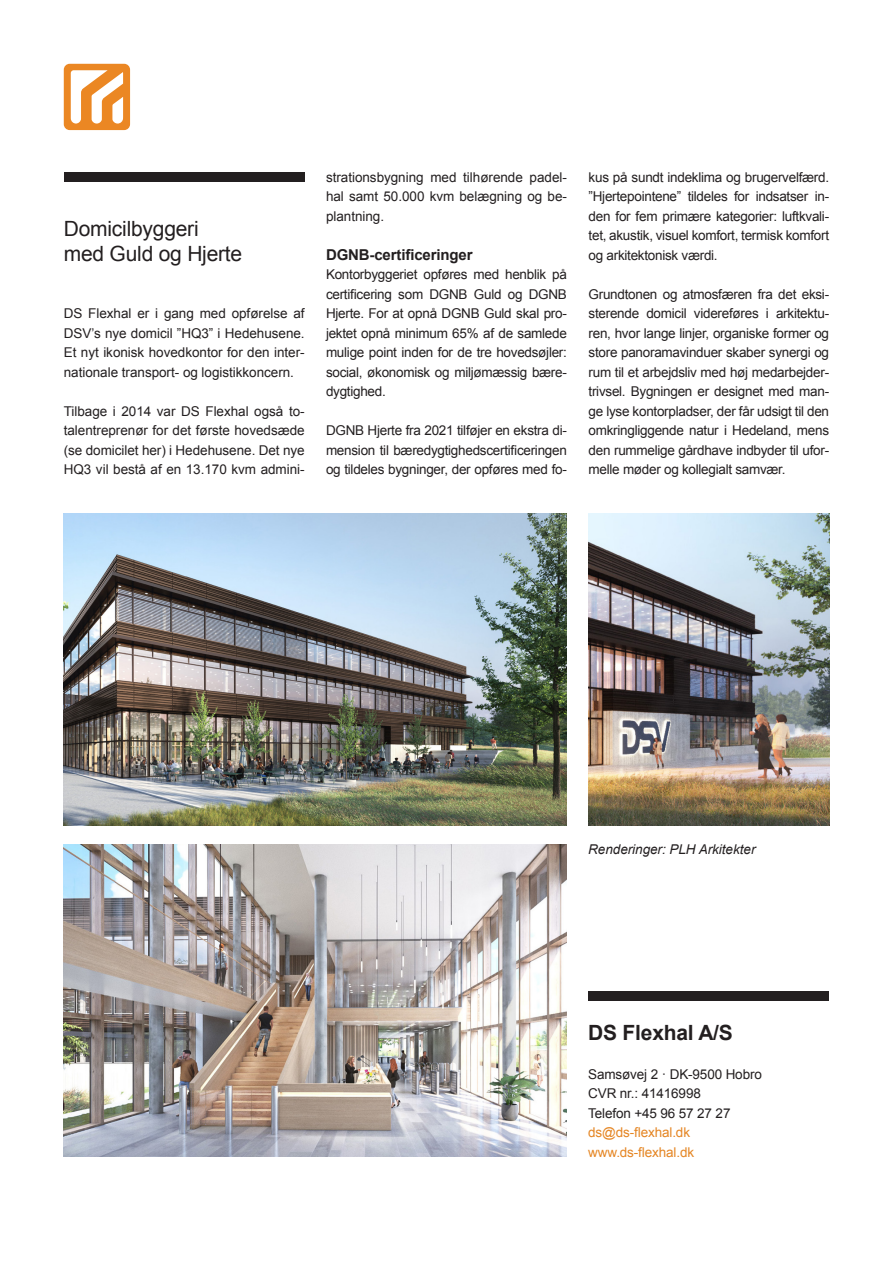
<style>
.page{position:relative;width:893px;height:1263px;background:#fff}
.page>*{position:absolute;margin:0;border:0;box-sizing:border-box;transform-origin:0 0}
.Underrubrik{font:21px "Arial";letter-spacing:-.01em;color:#231f20}
.t1{font:700 21px "Arial";letter-spacing:-.01em;color:#231f20}
.Rubrik{font:700 15px "Arial";letter-spacing:-.01em;color:#231f20}
.Brødtekst{font:13.5px/19.5px "Arial";letter-spacing:-.02em;color:#231f20;text-align:justify}
.t2{font:13.5px/19.5px "Arial";letter-spacing:-.01em;color:#e58624}
.Billedtekst{font:italic 13.5px "Arial";letter-spacing:-.005em;color:#231f20}
</style>
<div class="page">
<div style="left:64px;top:172px;width:241px;height:10px;background:#231f20"></div>
<svg style="left:64px;top:64px;width:66px;height:66px"></svg>
<div style="left:588px;top:991px;width:241px;height:10px;background:#231f20"></div>
<img style="left:64px;top:513px;width:503px;height:312px">
<img style="left:64px;top:845px;width:503px;height:312px">
<img style="left:588px;top:513px;width:241px;height:312px">
<p class="Underrubrik" style="left:64px;top:215px;width:136px">Domicilbyggeri</p>
<p class="Underrubrik" style="left:64px;top:240px;width:180px">med Guld og Hjerte</p>
<p class="Brødtekst" style="left:64px;top:304px;width:242px">DS Flexhal er i gang med opførelse af DSV’s nye domicil ”HQ3” i Hedehusene.<br>Et nyt ikonisk hovedkontor for den inter&shy;nationale transport- og logistikkoncern.</p>
<p class="Brødtekst" style="left:64px;top:401px;width:242px">Tilbage i 2014 var DS Flexhal også to&shy;talentreprenør for det første hovedsæde (se domicilet her) i Hedehusene. Det nye HQ3 vil bestå af en 13.170 kvm admini-</p>
<p class="Brødtekst" style="left:326px;top:167px;width:242px">strationsbygning med tilhørende padel&shy;hal samt 50.000 kvm belægning og be&shy;plantning.</p>
<p class="Rubrik" style="left:326px;top:244px;width:148px">DGNB-certificeringer</p>
<p class="Brødtekst" style="left:326px;top:265px;width:242px">Kontorbyggeriet opføres med henblik på certificering som DGNB Guld og DGNB Hjerte. For at opnå DGNB Guld skal pro&shy;jektet opnå minimum 65% af de samlede mulige point inden for de tre hovedsøjler: social, økonomisk og miljømæssig bære&shy;dygtighed.</p>
<p class="Brødtekst" style="left:326px;top:421px;width:242px">DGNB Hjerte fra 2021 tilføjer en ekstra di&shy;mension til bæredygtighedscertificeringen og tildeles bygninger, der opføres med fo-</p>
<p class="Brødtekst" style="left:589px;top:167px;width:242px">kus på sundt indeklima og brugervelfærd. ”Hjertepointene” tildeles for indsatser in&shy;den for fem primære kategorier: luftkvali&shy;tet, akustik, visuel komfort, termisk komfort og arkitektonisk værdi.</p>
<p class="Brødtekst" style="left:589px;top:284px;width:242px">Grundtonen og atmosfæren fra det eksi&shy;sterende domicil videreføres i arkitektu&shy;ren, hvor lange linjer, organiske former og store panoramavinduer skaber synergi og rum til et arbejdsliv med høj medarbejder&shy;trivsel. Bygningen er designet med man&shy;ge lyse kontorpladser, der får udsigt til den omkringliggende natur i Hedeland, mens den rummelige gårdhave indbyder til ufor&shy;melle møder og kollegialt samvær.</p>
<p class="Billedtekst" style="left:588px;top:841px;width:169px">Renderinger: PLH Arkitekter</p>
<h1 class="t1" style="left:588px;top:1018px;width:146px">DS Flexhal A/S</h1>
<p class="Brødtekst" style="left:588px;top:1064px;width:175px;text-align:left">Samsøvej 2 · DK-9500 Hobro<br>CVR nr.: 41416998<br>Telefon +45 96 57 27 27</p>
<p class="t2" style="left:588px;top:1123px;width:108px">ds@ds-flexhal.dk www.ds-flexhal.dk</p>
</div>
